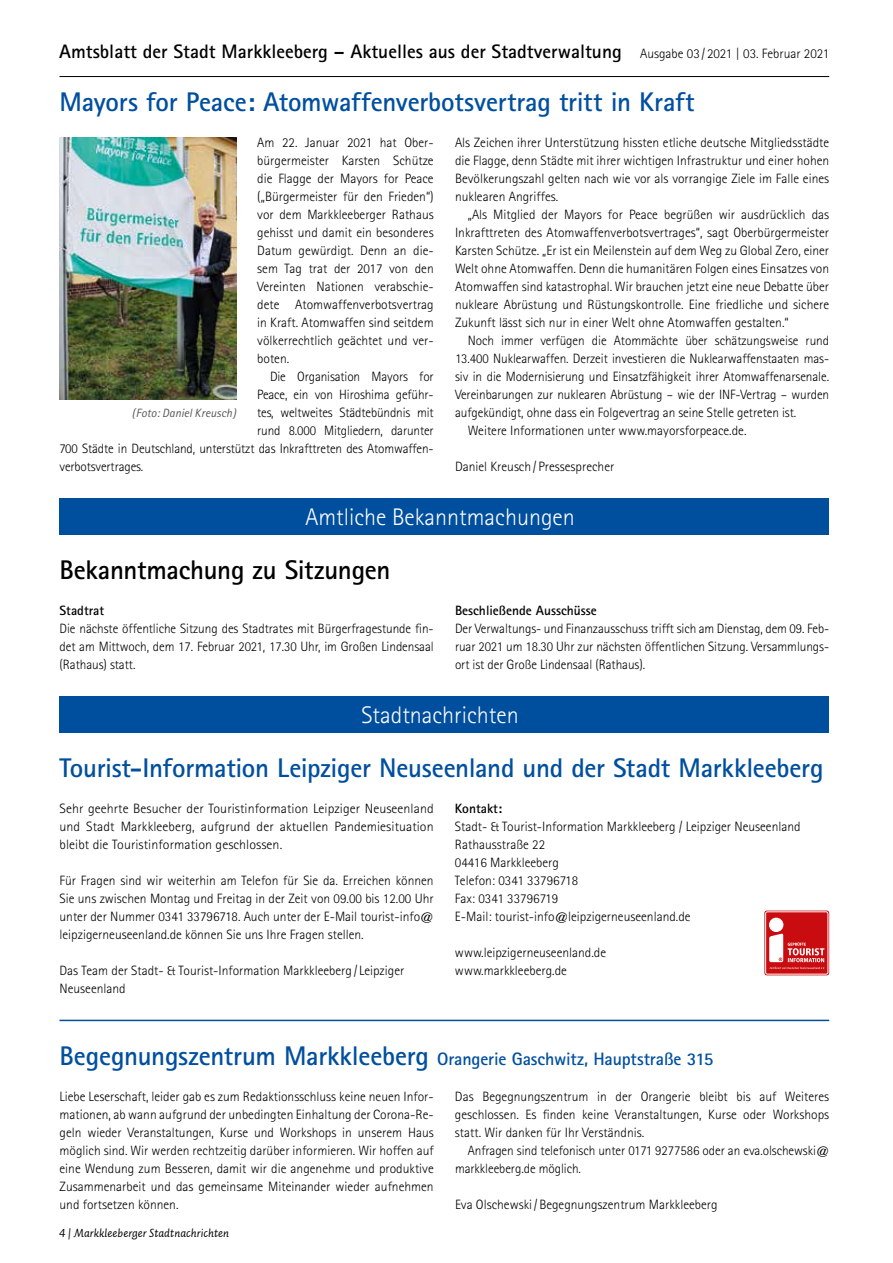
<style>
.page{position:relative;width:893px;height:1263px;background:#fff}
.page>*{position:absolute;margin:0;border:0;box-sizing:border-box;transform-origin:0 0}
.t1{font:700 27px "Rotis Sans Serif";letter-spacing:-.01em;color:#004f9f}
.t2{font:700 27px "Rotis Sans Serif";letter-spacing:-.01em;color:#000}
.t3{font:300 24px "Rotis Sans Serif";color:#fff}
.t4{font:700 19.5px "Rotis Sans Serif";color:#000}
.t5{font:700 18px "Rotis Sans Serif";letter-spacing:-.005em;color:#004f9f}
.t6{font:300 13.5px/18px "Rotis Sans Serif";color:#000;text-align:justify}
.t7{font:700 13.5px "Rotis Sans Serif";color:#000}
.t8{font:12px "Auto 2 Italic LF";color:#000}
.t9{font:italic 12px "Rotis Sans Serif";letter-spacing:.005em;color:#575756}
.s1{font-weight:300;font-size:13.5px}
.s2{font-size:27px}
</style>
<div class="page">
<hr style="left:60px;top:76px;width:769px;height:1px;background:#000">
<div style="left:60px;top:499px;width:769px;height:36px;background:#004f9f"></div>
<div style="left:60px;top:696px;width:769px;height:36px;background:#004f9f"></div>
<img style="left:60px;top:138px;width:176px;height:261px">
<div style="left:764px;top:910px;width:65px;height:65px;background:#c90c0f;border-radius:2px"></div>
<div style="left:765px;top:912px;width:63px;height:62px;border:1px solid #fff;border-radius:2px"></div>
<div style="left:769px;top:918px;width:14px;height:14px;background:#fff;border-radius:50%"></div>
<svg style="left:769px;top:933px;width:55px;height:36px"></svg>
<hr style="left:60px;top:1020px;width:769px;height:1px;background:#004f9f">
<h3 class="t4" style="left:59px;top:39px;width:772px">Amtsblatt der Stadt Markkleeberg – Aktuelles aus der Stadtverwaltung <span class="s1">Ausgabe 03 / 2021 | 03. Februar 2021</span></h3>
<h1 class="t1" style="left:60px;top:85px;width:637px">Mayors for Peace: Atomwaffenverbotsvertrag tritt in Kraft</h1>
<p class="t6" style="left:257px;top:134px;width:178px">Am 22. Januar 2021 hat Ober&shy;bürgermeister Karsten Schütze die Flagge der Mayors for Peace („Bürgermeister für den Frieden“) vor dem Markkleeberger Rathaus gehisst und damit ein besonderes Datum gewürdigt. Denn an die&shy;sem Tag trat der 2017 von den Vereinten Nationen verabschie&shy;dete Atomwaffenverbotsvertrag in Kraft. Atomwaffen sind seitdem völkerrechtlich geächtet und ver&shy;boten.</p>
<p class="t6" style="left:270px;top:368px;width:165px">Die Organisation Mayors for</p>
<p class="t6" style="left:257px;top:386px;width:178px">Peace, ein von Hiroshima geführ-</p>
<p class="t6" style="left:257px;top:404px;width:178px">tes, weltweites Städtebündnis mit</p>
<p class="t6" style="left:257px;top:422px;width:178px">rund 8.000 Mitgliedern, darunter</p>
<p class="t6" style="left:60px;top:440px;width:376px">700 Städte in Deutschland, unterstützt das Inkrafttreten des Atomwaffen-</p>
<p class="t6" style="left:60px;top:458px;width:85px">verbotsvertrages.</p>
<p class="t6" style="left:455px;top:134px;width:376px">Als Zeichen ihrer Unterstützung hissten etliche deutsche Mitgliedsstädte die Flagge, denn Städte mit ihrer wichtigen Infrastruktur und einer hohen Bevölkerungszahl gelten nach wie vor als vorrangige Ziele im Falle eines nuklearen Angriffes.</p>
<p class="t6" style="left:455px;top:206px;width:376px;text-indent:13px">„Als Mitglied der Mayors for Peace begrüßen wir ausdrücklich das Inkrafttreten des Atomwaffenverbotsvertrages“, sagt Oberbürgermeister Karsten Schütze. „Er ist ein Meilenstein auf dem Weg zu Global Zero, einer Welt ohne Atomwaffen. Denn die humanitären Folgen eines Einsatzes von Atomwaffen sind katastrophal. Wir brauchen jetzt eine neue Debatte über nukleare Abrüstung und Rüstungskontrolle. Eine friedliche und sichere Zukunft lässt sich nur in einer Welt ohne Atomwaffen gestalten.“</p>
<p class="t6" style="left:468px;top:332px;width:363px">Noch immer verfügen die Atommächte über schätzungsweise rund</p>
<p class="t6" style="left:455px;top:350px;width:376px">13.400 Nuklearwaffen. Derzeit investieren die Nuklearwaffenstaaten mas-</p>
<p class="t6" style="left:455px;top:368px;width:376px">siv in die Modernisierung und Einsatzfähigkeit ihrer Atomwaffenarsenale.</p>
<p class="t6" style="left:455px;top:386px;width:376px">Vereinbarungen zur nuklearen Abrüstung – wie der INF-Vertrag – wurden</p>
<p class="t6" style="left:455px;top:404px;width:343px">aufgekündigt, ohne dass ein Folgevertrag an seine Stelle getreten ist.</p>
<p class="t6" style="left:468px;top:422px;width:280px">Weitere Informationen unter www.mayorsforpeace.de.</p>
<p class="t6" style="left:455px;top:458px;width:161px">Daniel Kreusch/ Pressesprecher</p>
<p class="t9" style="left:132px;top:406px;width:106px">(Foto: Daniel Kreusch)</p>
<h2 class="t3" style="left:305px;top:503px;width:271px">Amtliche Bekanntmachungen</h2>
<h1 class="t2" style="left:60px;top:553px;width:333px">Bekanntmachung zu Sitzungen</h1>
<p class="t7" style="left:60px;top:602px;width:46px">Stadtrat</p>
<p class="t6" style="left:60px;top:620px;width:376px">Die nächste öffentliche Sitzung des Stadtrates mit Bürgerfragestunde fin&shy;det am Mittwoch, dem 17. Februar 2021, 17.30 Uhr, im Großen Lindensaal (Rathaus) statt.</p>
<p class="t7" style="left:455px;top:602px;width:143px">Beschließende Ausschüsse</p>
<p class="t6" style="left:455px;top:620px;width:376px">Der Verwaltungs- und Finanzausschuss trifft sich am Dienstag, dem 09. Feb&shy;ruar 2021 um 18.30 Uhr zur nächsten öffentlichen Sitzung. Versammlungs&shy;ort ist der Große Lindensaal (Rathaus).</p>
<h2 class="t3" style="left:361px;top:701px;width:159px">Stadtnachrichten</h2>
<h1 class="t1" style="left:60px;top:751px;width:765px">Tourist-Information Leipziger Neuseenland und der Stadt Markkleeberg</h1>
<p class="t6" style="left:60px;top:800px;width:376px">Sehr geehrte Besucher der Touristinformation Leipziger Neuseenland und Stadt Markkleeberg, aufgrund der aktuellen Pandemiesituation bleibt die Touristinformation geschlossen.</p>
<p class="t6" style="left:60px;top:872px;width:376px">Für Fragen sind wir weiterhin am Telefon für Sie da. Erreichen können Sie uns zwischen Montag und Freitag in der Zeit von 09.00 bis 12.00 Uhr unter der Nummer 0341 33796718. Auch unter der E-Mail tourist-info@ leipzigerneuseenland.de können Sie uns Ihre Fragen stellen.</p>
<p class="t6" style="left:60px;top:962px;width:346px">Das Team der Stadt- &amp; Tourist-Information Markkleeberg /Leipziger<br>Neuseenland</p>
<p class="t7" style="left:455px;top:800px;width:49px">Kontakt:</p>
<p class="t6" style="left:455px;top:818px;width:347px;text-align:left">Stadt- &amp; Tourist-Information Markkleeberg / Leipziger Neuseenland Rathausstraße 22<br>04416 Markkleeberg<br>Telefon: 0341 33796718<br>Fax: 0341 33796719<br>E-Mail: tourist-info@leipzigerneuseenland.de</p>
<p class="t6" style="left:455px;top:944px;width:153px">www.leipzigerneuseenland.de www.markkleeberg.de</p>
<h3 class="t5" style="left:60px;top:1048px;width:655px"><span class="s2">Begegnungszentrum Markkleeberg</span> Orangerie Gaschwitz, Hauptstraße 315</h3>
<p class="t6" style="left:60px;top:1088px;width:376px">Liebe Leserschaft, leider gab es zum Redaktionsschluss keine neuen Infor&shy;mationen, ab wann aufgrund der unbedingten Einhaltung der Corona-Re&shy;geln wieder Veranstaltungen, Kurse und Workshops in unserem Haus möglich sind. Wir werden rechtzeitig darüber informieren. Wir hoffen auf eine Wendung zum Besseren, damit wir die angenehme und produktive Zusammenarbeit und das gemeinsame Miteinander wieder aufnehmen und fortsetzen können.</p>
<p class="t6" style="left:455px;top:1088px;width:376px">Das Begegnungszentrum in der Orangerie bleibt bis auf Weiteres geschlossen. Es finden keine Veranstaltungen, Kurse oder Workshops statt. Wir danken für Ihr Verständnis.</p>
<p class="t6" style="left:455px;top:1142px;width:376px;text-indent:13px">Anfragen sind telefonisch unter 0171 9277586 oder an eva.olschewski@ markkleeberg.de möglich.</p>
<p class="t6" style="left:455px;top:1196px;width:264px">Eva Olschewski/Begegnungszentrum Markkleeberg</p>
<p class="t8" style="left:59px;top:1225px;width:172px">4 | Markkleeberger Stadtnachrichten</p>
</div>
